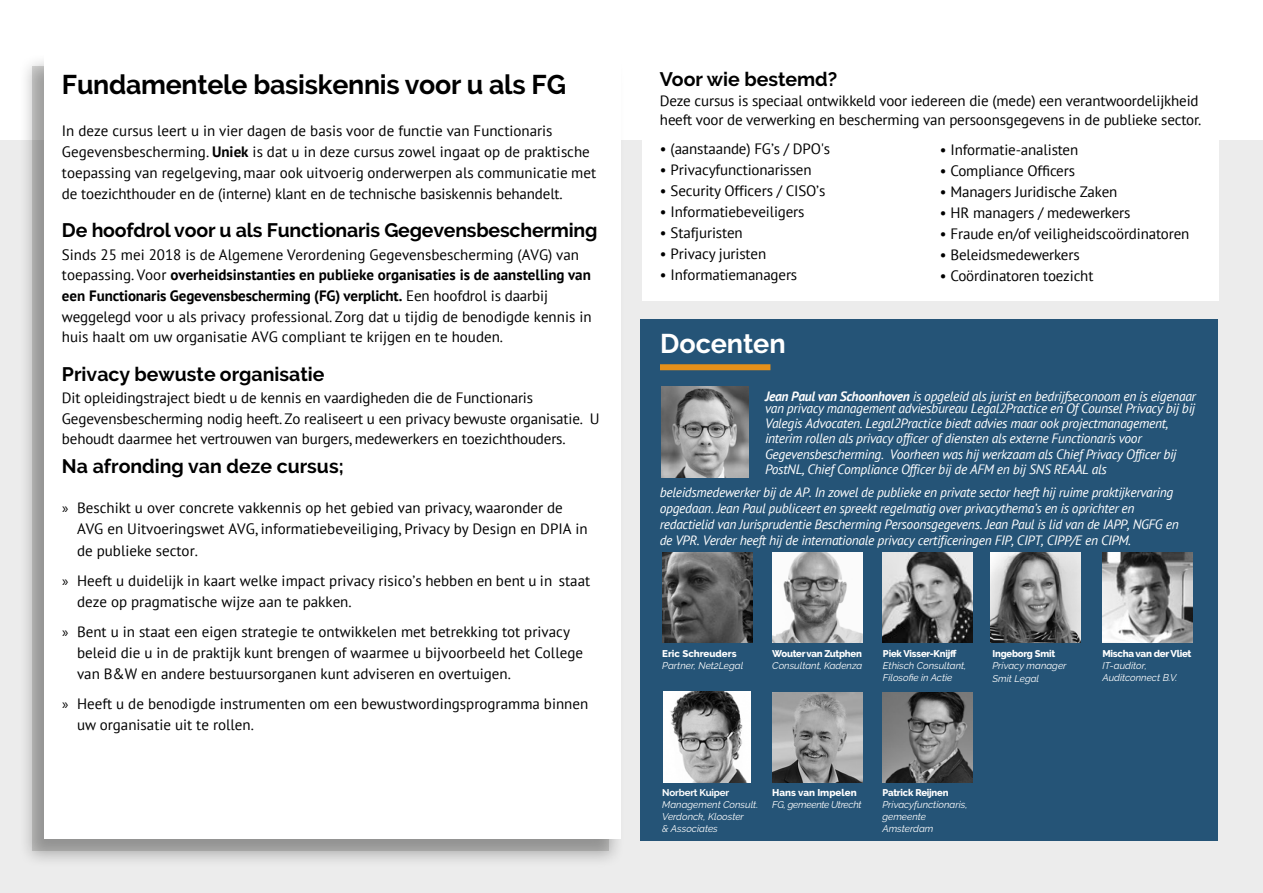
<style>
.page{position:relative;width:1263px;height:893px;background:#fff}
.page>*{position:absolute;margin:0;border:0;box-sizing:border-box;transform-origin:0 0}
.t1{font:700 27px "Raleway";letter-spacing:-.01em;color:#000}
.t2{font:700 27px "Raleway";color:#fff}
.t3{font:700 19.5px "Raleway";color:#000}
.t4{font:15px/21px "PT Sans";color:#000}
.t5{font:italic 13.5px/15.5px "PT Sans";letter-spacing:-.02em;color:#fff}
.t6{font:italic 9.75px/12px "Raleway";color:#fff}
.t7{font:800 9.75px "Raleway";letter-spacing:-.02em;color:#fff}
.t8{font:800 9.75px "Raleway";color:#fff}
.t9{font:italic 9.75px "Raleway";letter-spacing:-.03em;color:#fff}
.t10{font:700 9.75px "Raleway";letter-spacing:-.02em;color:#fff}
.s1{font-weight:700}
.s2{font-family:"Myriad Pro"}
</style>
<div class="page">
<div style="left:0;top:140px;width:1263px;height:753px;background:#ececec"></div>
<div style="left:640px;top:319px;width:578px;height:521px;background:#255477"></div>
<div style="left:19px;top:53px;width:606px;height:815px;background:#000;opacity:.28"></div>
<div style="left:45px;top:54px;width:576px;height:785px;background:#fff"></div>
<img style="left:661px;top:387px;width:88px;height:90px">
<img style="left:662px;top:553px;width:90px;height:90px">
<img style="left:664px;top:692px;width:87px;height:90px">
<img style="left:772px;top:553px;width:90px;height:90px">
<img style="left:772px;top:692px;width:90px;height:90px">
<img style="left:882px;top:692px;width:90px;height:90px">
<img style="left:883px;top:553px;width:90px;height:90px">
<img style="left:991px;top:553px;width:90px;height:90px">
<img style="left:1102px;top:553px;width:90px;height:90px">
<div style="left:660px;top:364px;width:110px;height:6px;background:#e5901a"></div>
<div style="left:642px;top:54px;width:576px;height:246px;background:#fff"></div>
<h1 class="t1" style="left:62px;top:69px;width:506px">Fundamentele basiskennis voor u als FG</h1>
<p class="t4" style="left:62px;top:120px;width:536px">In deze cursus leert u in vier dagen de basis voor de functie van Functionaris Gegevensbescherming. <span class="s1">Uniek</span> is dat u in deze cursus zowel ingaat op de praktische toepassing van regelgeving, maar ook uitvoerig onderwerpen als communicatie met de toezichthouder en de (interne) klant en de technische basiskennis behandelt.</p>
<h2 class="t3" style="left:62px;top:219px;width:537px">De hoofdrol voor u als Functionaris Gegevensbescherming</h2>
<p class="t4" style="left:62px;top:244px;width:531px">Sinds 25 mei 2018 is de Algemene Verordening Gegevensbescherming (AVG) van toepassing. Voor <span class="s1">overheidsinstanties en publieke organisaties is de aanstelling van een Functionaris Gegevensbescherming (FG) verplicht.</span> Een hoofdrol is daarbij weggelegd voor u als privacy professional. Zorg dat u tijdig de benodigde kennis in huis haalt om uw organisatie AVG compliant te krijgen en te houden.</p>
<h2 class="t3" style="left:62px;top:363px;width:264px">Privacy bewuste organisatie</h2>
<p class="t4" style="left:62px;top:387px;width:539px;line-height:20.4px">Dit opleidingstraject biedt u de kennis en vaardigheden die de Functionaris<br>Gegevensbescherming nodig heeft. Zo realiseert u een privacy bewuste organisatie. U behoudt daarmee het vertrouwen van burgers, medewerkers en toezichthouders.</p>
<h2 class="t3" style="left:62px;top:455px;width:283px">Na afronding van deze cursus;</h2>
<p class="t4" style="left:77px;top:497px;width:512px;text-indent:-15px"><span class="s2">»</span> Beschikt u over concrete vakkennis op het gebied van privacy, waaronder de<br>AVG en Uitvoeringswet AVG, informatiebeveiliging, Privacy by Design en DPIA in de publieke sector.</p>
<p class="t4" style="left:77px;top:569px;width:515px;text-indent:-15px"><span class="s2">»</span> Heeft u duidelijk in kaart welke impact privacy risico’s hebben en bent u in staat deze op pragmatische wijze aan te pakken.</p>
<p class="t4" style="left:77px;top:620px;width:507px;text-indent:-15px"><span class="s2">»</span> Bent u in staat een eigen strategie te ontwikkelen met betrekking tot privacy beleid die u in de praktijk kunt brengen of waarmee u bijvoorbeeld het College van B&amp;W en andere bestuursorganen kunt adviseren en overtuigen.</p>
<p class="t4" style="left:77px;top:692px;width:513px;text-indent:-15px"><span class="s2">»</span> Heeft u de benodigde instrumenten om een bewustwordingsprogramma binnen uw organisatie uit te rollen.</p>
<h2 class="t3" style="left:660px;top:68px;width:179px">Voor wie bestemd?</h2>
<p class="t4" style="left:660px;top:91px;width:543px;line-height:19.5px">Deze cursus is speciaal ontwikkeld voor iedereen die (mede) een verantwoordelijkheid heeft voor de verwerking en bescherming van persoonsgegevens in de publieke sector.</p>
<p class="t4" style="left:660px;top:138px;width:172px">• (aanstaande) FG’s / DPO's</p>
<p class="t4" style="left:660px;top:159px;width:153px">• Privacyfunctionarissen</p>
<p class="t4" style="left:660px;top:180px;width:167px">• Security Officers / CISO’s</p>
<p class="t4" style="left:660px;top:201px;width:146px">• Informatiebeveiligers</p>
<p class="t4" style="left:660px;top:222px;width:84px">• Stafjuristen</p>
<p class="t4" style="left:660px;top:243px;width:108px">• Privacy juristen</p>
<p class="t4" style="left:660px;top:264px;width:139px">• Informatiemanagers</p>
<p class="t4" style="left:940px;top:138px;width:140px">• Informatie-analisten</p>
<p class="t4" style="left:940px;top:159px;width:137px">• Compliance Officers</p>
<p class="t4" style="left:940px;top:180px;width:179px">• Managers Juridische Zaken</p>
<p class="t4" style="left:940px;top:201px;width:192px">• HR managers / medewerkers</p>
<p class="t4" style="left:940px;top:222px;width:251px">• Fraude en/of veiligheidscoördinatoren</p>
<p class="t4" style="left:940px;top:243px;width:141px">• Beleidsmedewerkers</p>
<p class="t4" style="left:940px;top:264px;width:155px">• Coördinatoren toezicht</p>
<h1 class="t2" style="left:660px;top:328px;width:127px">Docenten</h1>
<p class="t5" style="left:765px;top:390px;width:432px;line-height:11.9px"><span class="s1">Jean Paul van Schoonhoven</span> is opgeleid als jurist en bedrijfseconoom en is eigenaar van privacy management adviesbureau Legal2Practice en Of Counsel Privacy bij bij</p>
<p class="t5" style="left:765px;top:415px;width:413px">Valegis Advocaten. Legal2Practice biedt advies maar ook projectmanagement, interim rollen als privacy officer of diensten als externe Functionaris voor Gegevensbescherming. Voorheen was hij werkzaam als Chief Privacy Officer bij PostNL, Chief Compliance Officer bij de AFM en bij SNS REAAL als</p>
<p class="t5" style="left:660px;top:483px;width:521px;line-height:16.2px">beleidsmedewerker bij de AP. In zowel de publieke en private sector heeft hij ruime praktijkervaring opgedaan. Jean Paul publiceert en spreekt regelmatig over privacythema’s en is oprichter en redactielid van Jurisprudentie Bescherming Persoonsgegevens. Jean Paul is lid van de IAPP, NGFG en de VPR. Verder heeft hij de internationale privacy certificeringen FIP, CIPT, CIPP/E en CIPM.</p>
<p class="t8" style="left:662px;top:648px;width:76px">Eric Schreuders</p>
<p class="t6" style="left:662px;top:660px;width:83px">Partner, Net2Legal</p>
<p class="t7" style="left:772px;top:648px;width:91px">Wouter van Zutphen</p>
<p class="t6" style="left:772px;top:660px;width:92px">Consultant, Kadenza</p>
<p class="t7" style="left:883px;top:648px;width:75px">Piek Visser-Knijff</p>
<p class="t6" style="left:883px;top:660px;width:85px">Ethisch Consultant,<br>Filosofie in Actie</p>
<p class="t7" style="left:992px;top:648px;width:64px">Ingeborg Smit</p>
<p class="t6" style="left:992px;top:659px;width:76px;line-height:13.4px">Privacy manager<br>Smit Legal</p>
<p class="t7" style="left:1102px;top:648px;width:90px">Mischa van der Vliet</p>
<p class="t6" style="left:1102px;top:660px;width:76px">IT-auditor,<br>Auditconnect B.V.</p>
<p class="t10" style="left:662px;top:787px;width:68px">Norbert Kuiper</p>
<p class="t6" style="left:662px;top:799px;width:97px">Management Consult.<br>Verdonck, Klooster<br>&amp; Associates</p>
<p class="t8" style="left:772px;top:787px;width:86px">Hans van Impelen</p>
<p class="t9" style="left:772px;top:799px;width:91px">FG, gemeente Utrecht</p>
<p class="t7" style="left:882px;top:787px;width:68px">Patrick Reijnen</p>
<p class="t6" style="left:882px;top:799px;width:87px">Privacyfunctionaris, gemeente<br>Amsterdam</p>
</div>
